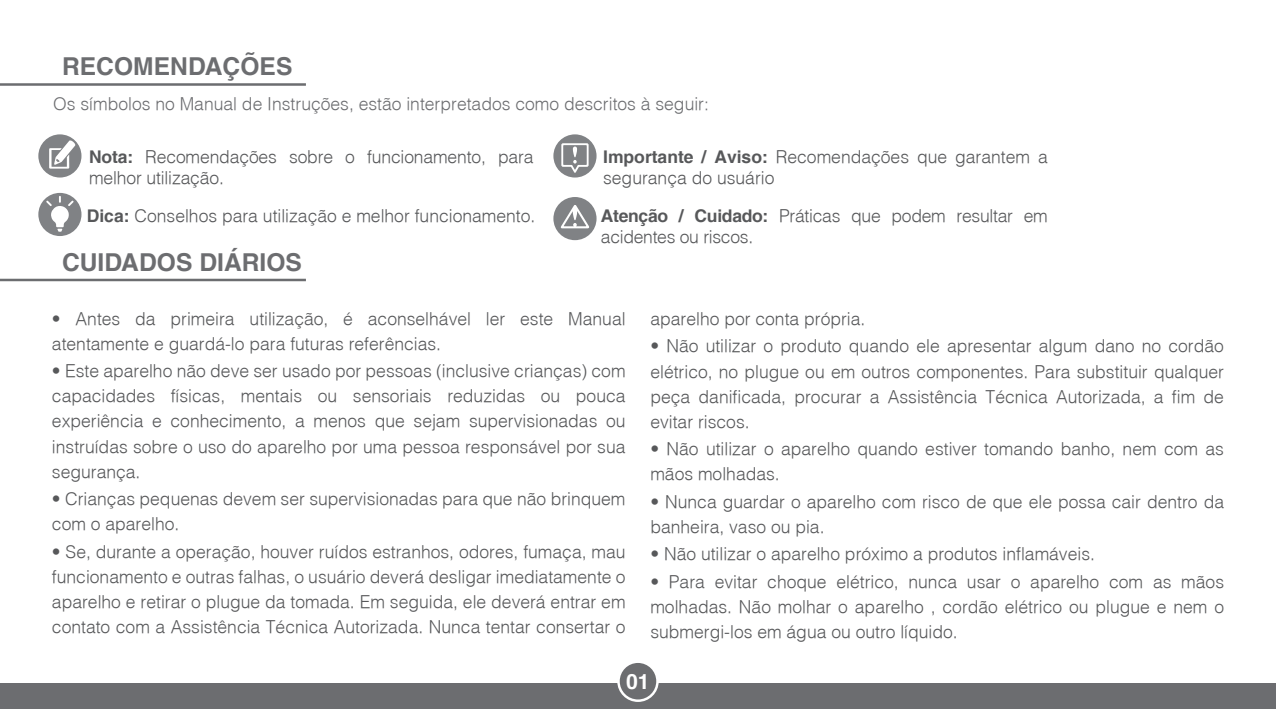
<style>
.page{position:relative;width:1276px;height:709px;background:#fff}
.page>*{position:absolute;margin:0;border:0;box-sizing:border-box;transform-origin:0 0}
.t1{font:700 24.75px "Helvetica";color:#6c6d70}
.t2{font:700 21px "Helvetica";color:#fff}
.t3{font:300 17.5px/25px "Helvetica";color:#57585a}
.t4{font:300 17.5px "Helvetica";color:#6c6d70}
.s1{font-weight:700}
</style>
<div class="page">
<div style="left:0;top:683px;width:1276px;height:26px;background:#6c6d70"></div>
<div style="left:38px;top:193px;width:43px;height:43px;background:#808285;border-radius:50%"></div>
<div style="left:553px;top:197px;width:43px;height:43px;background:#808285;border-radius:50%"></div>
<hr style="left:0;top:279px;width:306px;height:2px;background:#6c6d70">
<hr style="left:0;top:83px;width:306px;height:3px;background:#6c6d70">
<div style="left:618px;top:661px;width:39px;height:39px;background:#6c6d70;border-radius:50%"></div>
<div style="left:617px;top:660px;width:42px;height:42px;border:2px solid #fff;border-radius:50%"></div>
<svg style="left:46px;top:196px;width:28px;height:36px"></svg>
<div style="left:38px;top:134px;width:43px;height:43px;background:#808285;border-radius:50%"></div>
<svg style="left:49px;top:140px;width:26px;height:29px"></svg>
<svg style="left:561px;top:205px;width:28px;height:23px"></svg>
<div style="left:553px;top:134px;width:43px;height:43px;background:#808285;border-radius:50%"></div>
<svg style="left:561px;top:143px;width:27px;height:30px"></svg>
<h1 class="t1" style="left:62px;top:52px;width:232px">RECOMENDAÇÕES</h1>
<p class="t4" style="left:53px;top:93px;width:657px">Os símbolos no Manual de Instruções, estão interpretados como descritos à seguir:</p>
<p class="t3" style="left:89px;top:145px;width:446px;line-height:21px"><span class="s1">Nota:</span> Recomendações sobre o funcionamento, para melhor utilização.</p>
<p class="t3" style="left:87px;top:203px;width:450px"><span class="s1">Dica:</span> Conselhos para utilização e melhor funcionamento.</p>
<h1 class="t1" style="left:62px;top:247px;width:242px">CUIDADOS DIÁRIOS</h1>
<p class="t3" style="left:603px;top:145px;width:446px;line-height:21px"><span class="s1">Importante / Aviso:</span> Recomendações que garantem a segurança do usuário</p>
<p class="t3" style="left:601px;top:205px;width:448px;line-height:21px"><span class="s1">Atenção / Cuidado:</span> Práticas que podem resultar em acidentes ou riscos.</p>
<p class="t3" style="left:52px;top:306px;width:575px">• Antes da primeira utilização, é aconselhável ler este Manual atentamente e guardá-lo para futuras referências.</p>
<p class="t3" style="left:52px;top:358px;width:575px;text-align:justify">• Este aparelho não deve ser usado por pessoas (inclusive crianças) com capacidades físicas, mentais ou sensoriais reduzidas ou pouca experiência e conhecimento, a menos que sejam supervisionadas ou instruídas sobre o uso do aparelho por uma pessoa responsável por sua segurança.</p>
<p class="t3" style="left:52px;top:486px;width:575px">• Crianças pequenas devem ser supervisionadas para que não brinquem com o aparelho.</p>
<p class="t3" style="left:52px;top:538px;width:575px;text-align:justify">• Se, durante a operação, houver ruídos estranhos, odores, fumaça, mau funcionamento e outras falhas, o usuário deverá desligar imediatamente o aparelho e retirar o plugue da tomada. Em seguida, ele deverá entrar em contato com a Assistência Técnica Autorizada. Nunca tentar consertar o</p>
<p class="t3" style="left:650px;top:306px;width:216px">aparelho por conta própria.</p>
<p class="t3" style="left:650px;top:333px;width:575px;text-align:justify">• Não utilizar o produto quando ele apresentar algum dano no cordão elétrico, no plugue ou em outros componentes. Para substituir qualquer peça danificada, procurar a Assistência Técnica Autorizada, a fim de evitar riscos.</p>
<p class="t3" style="left:650px;top:436px;width:575px">• Não utilizar o aparelho quando estiver tomando banho, nem com as mãos molhadas.</p>
<p class="t3" style="left:650px;top:488px;width:575px">• Nunca guardar o aparelho com risco de que ele possa cair dentro da banheira, vaso ou pia.</p>
<p class="t3" style="left:650px;top:541px;width:446px">• Não utilizar o aparelho próximo a produtos inflamáveis.</p>
<p class="t3" style="left:650px;top:568px;width:575px;text-align:justify">• Para evitar choque elétrico, nunca usar o aparelho com as mãos molhadas. Não molhar o aparelho , cordão elétrico ou plugue e nem o submergi-los em água ou outro líquido.</p>
<p class="t2" style="left:626px;top:668px;width:25px">01</p>
</div>
